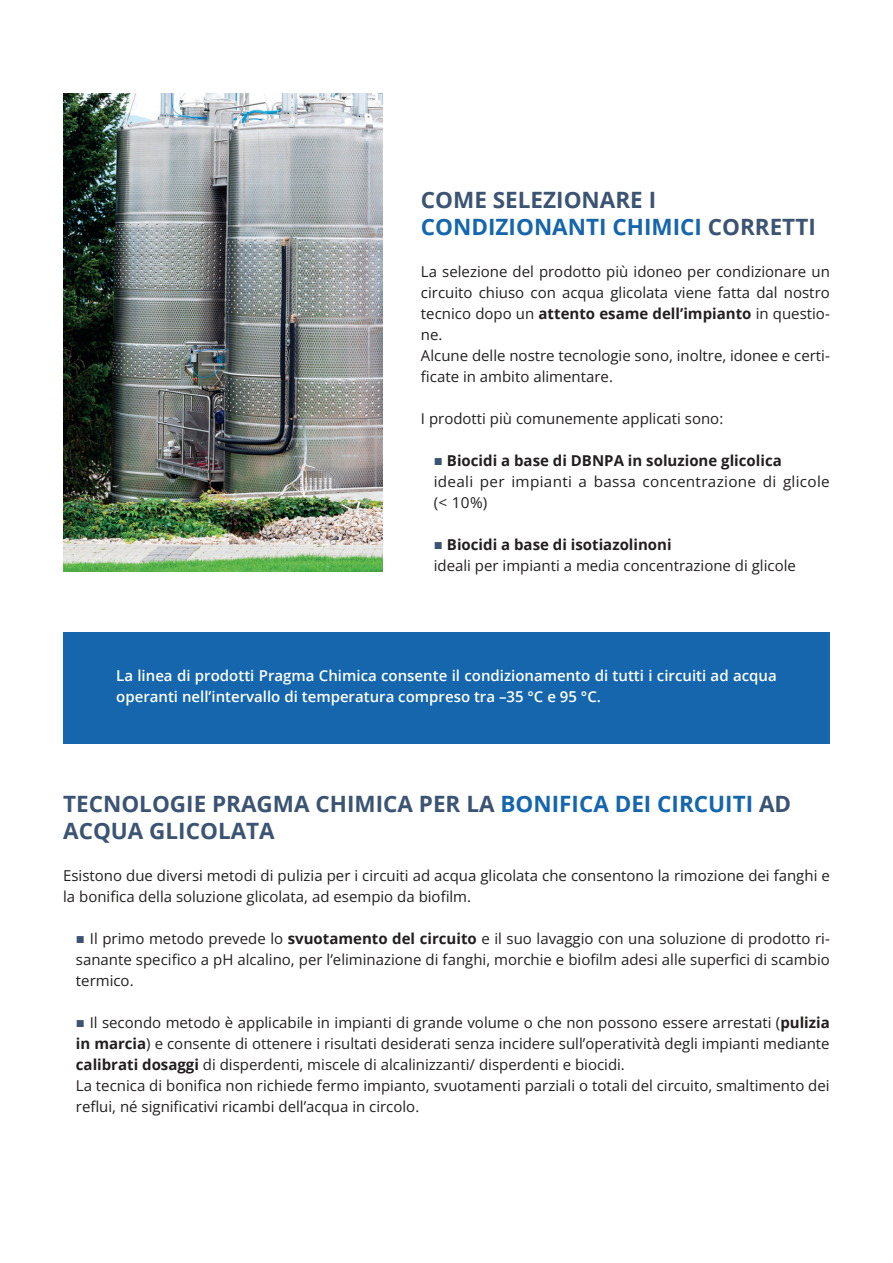
<style>
.page{position:relative;width:893px;height:1263px;background:#fff}
.page>*{position:absolute;margin:0;border:0;box-sizing:border-box;transform-origin:0 0}
.t1{font:700 22.5px/27px "Open Sans";color:#3b5473}
.t2{font:700 22.5px "Open Sans";color:#1566ad}
.t3{font:15px/21px "Open Sans";color:#231f20;text-align:justify}
.t4{font:600 15px/21px "Open Sans";color:#fff}
.t5{font:700 15px "Open Sans";color:#231f20}
.t6{font:15px/21px "Open Sans";letter-spacing:.02em;color:#231f20}
.s1{color:#3b5473}
.s2{font-weight:700}
.s3{font-family:"Arial";font-weight:400;color:#3b5473}
.s4{color:#1566ad}
.s5{font-family:"Arial";color:#3b5473}
</style>
<div class="page">
<div style="left:63px;top:632px;width:767px;height:111px;background:#1566ad"></div>
<img style="left:63px;top:94px;width:320px;height:477px">
<p class="t1" style="left:421px;top:186px;width:237px">COME SELEZIONARE I</p>
<p class="t2" style="left:421px;top:211px;width:396px">CONDIZIONANTI CHIMICI <span class="s1">CORRETTI</span></p>
<p class="t3" style="left:421px;top:261px;width:410px">La selezione del prodotto più idoneo per condizionare un circuito chiuso con acqua glicolata viene fatta dal nostro tecnico dopo un <span class="s2">attento esame dell’impianto</span> in questio&shy;ne.</p>
<p class="t3" style="left:421px;top:345px;width:410px">Alcune delle nostre tecnologie sono, inoltre, idonee e certi&shy;ficate in ambito alimentare.</p>
<p class="t3" style="left:421px;top:408px;width:304px">I prodotti più comunemente applicati sono:</p>
<p class="t5" style="left:434px;top:450px;width:350px"><span class="s3">■</span> Biocidi a base di DBNPA in soluzione glicolica</p>
<p class="t6" style="left:434px;top:471px;width:398px">ideali per impianti a bassa concentrazione di glicole (&lt; 10%)</p>
<p class="t5" style="left:434px;top:534px;width:239px"><span class="s3">■</span> Biocidi a base di isotiazolinoni</p>
<p class="t3" style="left:434px;top:555px;width:364px">ideali per impianti a media concentrazione di glicole</p>
<p class="t4" style="left:116px;top:664px;width:662px">La linea di prodotti Pragma Chimica consente il condizionamento di tutti i circuiti ad acqua operanti nell’intervallo di temperatura compreso tra –35 °C e 95 °C.</p>
<p class="t1" style="left:63px;top:790px;width:729px">TECNOLOGIE PRAGMA CHIMICA PER LA <span class="s4">BONIFICA DEI CIRCUITI</span> AD<br>ACQUA GLICOLATA</p>
<p class="t3" style="left:63px;top:865px;width:768px">Esistono due diversi metodi di pulizia per i circuiti ad acqua glicolata che consentono la rimozione dei fanghi e la bonifica della soluzione glicolata, ad esempio da biofilm.</p>
<p class="t3" style="left:76px;top:928px;width:755px"><span class="s5">■</span> Il primo metodo prevede lo <span class="s2">svuotamento del circuito</span> e il suo lavaggio con una soluzione di prodotto ri&shy;sanante specifico a pH alcalino, per l’eliminazione di fanghi, morchie e biofilm adesi alle superfici di scambio termico.</p>
<p class="t3" style="left:76px;top:1012px;width:755px"><span class="s5">■</span> Il secondo metodo è applicabile in impianti di grande volume o che non possono essere arrestati (<span class="s2">pulizia in marcia</span>) e consente di ottenere i risultati desiderati senza incidere sull’operatività degli impianti mediante <span class="s2">calibrati dosaggi</span> di disperdenti, miscele di alcalinizzanti/ disperdenti e biocidi.</p>
<p class="t3" style="left:76px;top:1075px;width:755px">La tecnica di bonifica non richiede fermo impianto, svuotamenti parziali o totali del circuito, smaltimento dei reflui, né significativi ricambi dell’acqua in circolo.</p>
</div>
